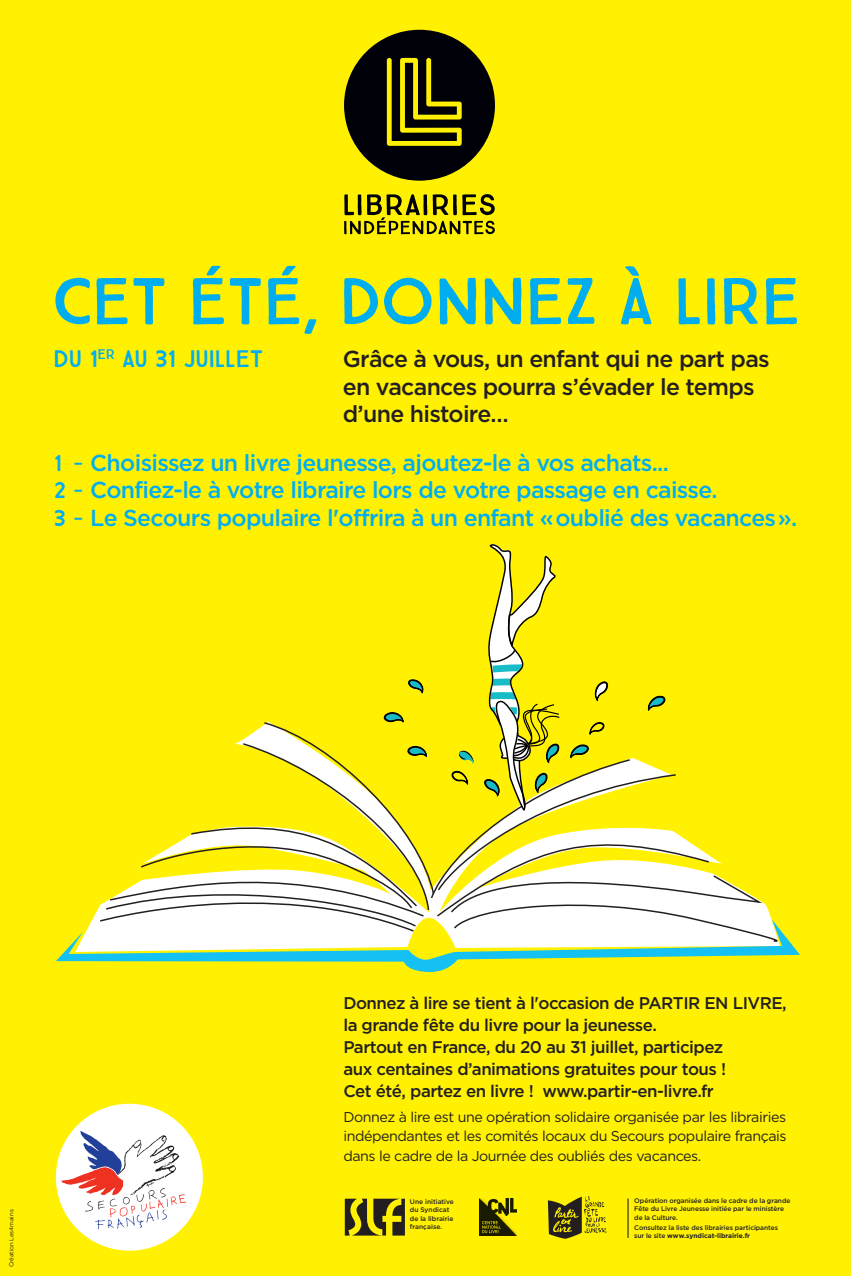
<style>
.page{position:relative;width:851px;height:1276px;background:#fff}
.page>*{position:absolute;margin:0;border:0;box-sizing:border-box;transform-origin:0 0}
.t1{font:66px "True North";letter-spacing:-.03em;color:#00aeef}
.t2{font:24.08px "True North";letter-spacing:-.03em;color:#00aeef}
.t3{font:500 23.1px/27.7px "Gotham";letter-spacing:-.03em;color:#00aeef}
.t4{font:500 23.1px/27.7px "Gotham";letter-spacing:-.03em;color:#231f20}
.t5{font:500 16.88px/22.1px "Gotham";letter-spacing:-.03em;color:#231f20}
.t6{font:14.25px/19.5px "Gotham";letter-spacing:-.03em;color:#231f20;text-align:justify}
.t7{font:500 6.68px/8.3px "Gotham";letter-spacing:-.005em;color:#231f20}
.t8{font:6px "Gotham";letter-spacing:-.005em;color:#231f20}
.s1{font-family:"True North";font-weight:400}
.s2{font-weight:700}
</style>
<div class="page">
<div style="left:0;top:0;width:850px;height:1276px;background:#fff101"></div>
<svg style="left:344px;top:194px;width:151px;height:40px"></svg>
<svg style="left:344px;top:30px;width:151px;height:151px"></svg>
<div style="left:56px;top:1103px;width:147px;height:147px;background:#fff;border-radius:50%"></div>
<svg style="left:61px;top:1131px;width:125px;height:98px"></svg>
<hr style="left:627px;top:1198px;width:1px;height:40px;background:#231f20">
<svg style="left:345px;top:1198px;width:60px;height:37px"></svg>
<svg style="left:547px;top:1196px;width:59px;height:42px"></svg>
<svg style="left:56px;top:544px;width:744px;height:428px"></svg>
<img style="left:479px;top:1198px;width:37px;height:37px">
<h1 class="t1" style="left:51px;top:262px;width:751px">CET ÉTÉ, DONNEZ À LIRE</h1>
<h2 class="t2" style="left:53px;top:344px;width:212px">DU 1<sup>ER</sup> AU 31 JUILLET</h2>
<h3 class="t4" style="left:343px;top:344px;width:428px">Grâce à vous, un enfant qui ne part pas en vacances pourra s’évader le temps d’une histoire…</h3>
<h3 class="t3" style="left:54px;top:448px;width:744px"><span class="s1">1 -</span> Choisissez un livre jeunesse, ajoutez-le à vos achats...<br><span class="s1">2 -</span> Confiez-le à votre libraire lors de votre passage en caisse.<br><span class="s1">3 -</span> Le Secours populaire l'offrira à un enfant «oublié des vacances».</h3>
<p class="t8" style="left:8px;top:1267px;width:60px;rotate:-90deg">Création Les4mains</p>
<p class="t5" style="left:343px;top:991px;width:445px">Donnez à lire se tient à l'occasion de PARTIR EN LIVRE, la grande fête du livre pour la jeunesse.<br>Partout en France, du 20 au 31 juillet, participez<br>aux centaines d’animations gratuites pour tous !<br>Cet été, partez en livre ! www.partir-en-livre.fr</p>
<h3 class="t6" style="left:343px;top:1106px;width:445px">Donnez à lire est une opération solidaire organisée par les librairies indépendantes et les comités locaux du Secours populaire français dans le cadre de la Journée des oubliés des vacances.</h3>
<p class="t7" style="left:410px;top:1197px;width:45px">Une initiative du Syndicat de la librairie française.</p>
<p class="t7" style="left:634px;top:1196px;width:158px">Opération organisée dans le cadre de la grande<br>Fête du Livre Jeunesse initiée par le ministère de la Culture.</p>
<p class="t7" style="left:634px;top:1222px;width:145px">Consultez la liste des librairies participantes sur le site <span class="s2">www.syndicat-librairie.fr</span></p>
</div>
